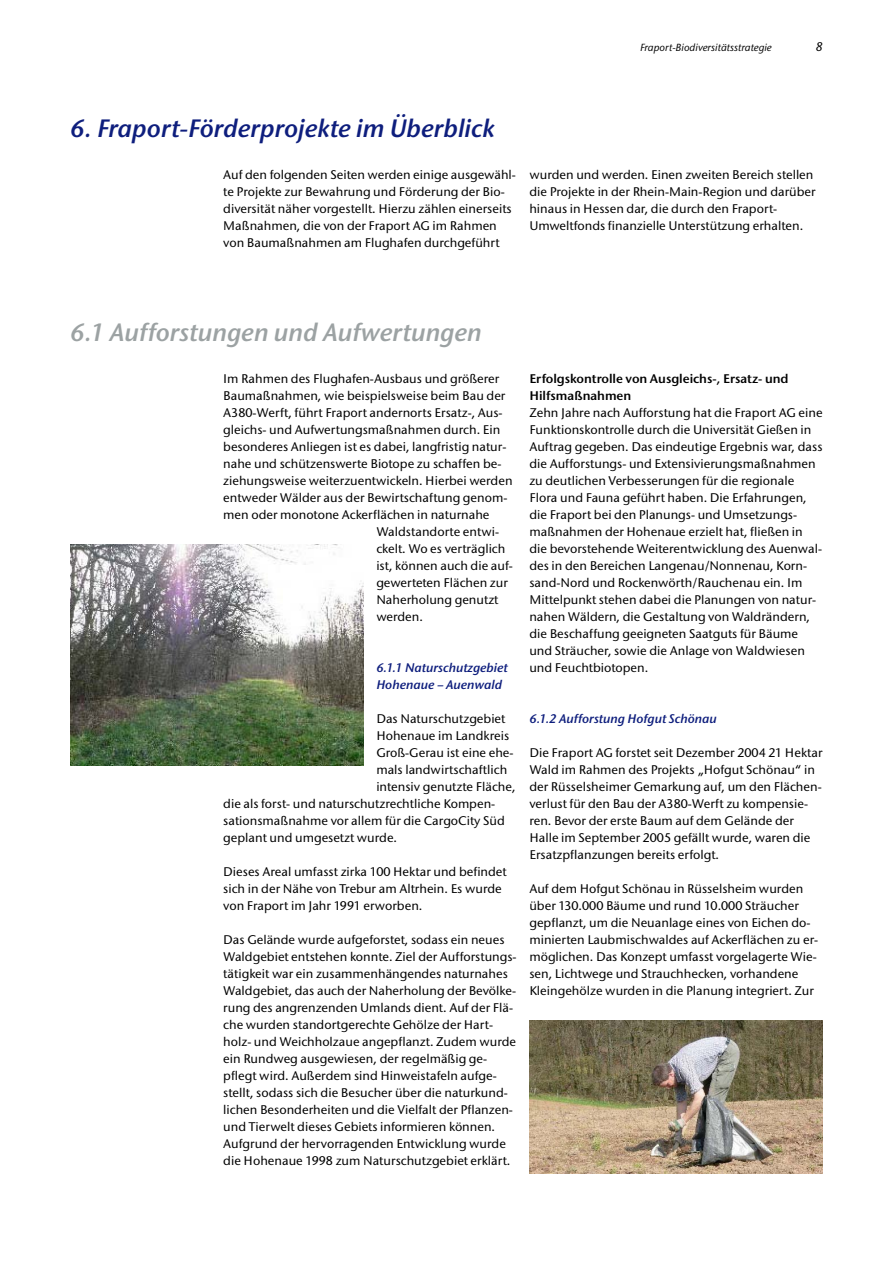
<style>
.page{position:relative;width:893px;height:1263px;background:#fff}
.page>*{position:absolute;margin:0;border:0;box-sizing:border-box;transform-origin:0 0}
.t1{font:25.5px "Stone San Itc T Semi Ital";color:#0e1e7d}
.t2{font:25.5px "Stone San Itc T Semi Ital";color:#9ca2a3}
.t3{font:500 12.75px/17px "Stone San Itc T";color:#000}
.t4{font:12.75px/17px "Stone San Itc T Semi Ital";color:#0e1e7d}
.t5{font:12.75px/17px "Stone San Itc T Semi";color:#000}
.t6{font:italic 500 12.75px "Stone San Itc T";color:#000}
.t7{font:italic 500 10.5px "Stone San Itc T";color:#000}
</style>
<div class="page">
<img style="left:70px;top:544px;width:294px;height:221px">
<img style="left:529px;top:1020px;width:294px;height:154px">
<h1 class="t1" style="left:70px;top:113px;width:426px">6. Fraport-Förderprojekte im Überblick</h1>
<p class="t7" style="left:640px;top:41px;width:133px">Fraport-Biodiversitätsstrategie</p>
<p class="t6" style="left:816px;top:39px;width:8px">8</p>
<p class="t3" style="left:223px;top:166px;width:294px">Auf den folgenden Seiten werden einige ausgewähl&shy;te Projekte zur Bewahrung und Förderung der Bio&shy;diversität näher vorgestellt. Hierzu zählen einerseits Maßnahmen, die von der Fraport AG im Rahmen von Baumaßnahmen am Flughafen durchgeführt</p>
<p class="t3" style="left:529px;top:166px;width:288px">wurden und werden. Einen zweiten Bereich stellen die Projekte in der Rhein-Main-Region und darüber hinaus in Hessen dar, die durch den Fraport-Umweltfonds finanzielle Unterstützung erhalten.</p>
<h1 class="t2" style="left:70px;top:317px;width:413px">6.1 Aufforstungen und Aufwertungen</h1>
<p class="t3" style="left:223px;top:370px;width:278px">Im Rahmen des Flughafen-Ausbaus und größerer</p>
<p class="t3" style="left:223px;top:387px;width:284px">Baumaßnahmen, wie beispielsweise beim Bau der</p>
<p class="t3" style="left:223px;top:404px;width:281px">A380-Werft, führt Fraport andernorts Ersatz-, Aus-</p>
<p class="t3" style="left:223px;top:421px;width:279px">gleichs- und Aufwertungsmaßnahmen durch. Ein</p>
<p class="t3" style="left:223px;top:438px;width:285px">besonderes Anliegen ist es dabei, langfristig natur-</p>
<p class="t3" style="left:223px;top:455px;width:280px">nahe und schützenswerte Biotope zu schaffen be-</p>
<p class="t3" style="left:223px;top:472px;width:291px">ziehungsweise weiterzuentwickeln. Hierbei werden</p>
<p class="t3" style="left:223px;top:489px;width:286px">entweder Wälder aus der Bewirtschaftung genom-</p>
<p class="t3" style="left:223px;top:506px;width:268px">men oder monotone Ackerflächen in naturnahe</p>
<p class="t3" style="left:376px;top:523px;width:124px">Waldstandorte entwi-</p>
<p class="t3" style="left:376px;top:540px;width:131px">ckelt. Wo es verträglich</p>
<p class="t3" style="left:376px;top:557px;width:138px">ist, können auch die auf-</p>
<p class="t3" style="left:376px;top:574px;width:133px">gewerteten Flächen zur</p>
<p class="t3" style="left:376px;top:591px;width:124px">Naherholung genutzt</p>
<p class="t3" style="left:376px;top:608px;width:48px">werden.</p>
<p class="t4" style="left:376px;top:659px;width:133px">6.1.1 Naturschutzgebiet<br>Hohenaue – Auenwald</p>
<p class="t3" style="left:376px;top:710px;width:130px">Das Naturschutzgebiet</p>
<p class="t3" style="left:376px;top:727px;width:134px">Hohenaue im Landkreis</p>
<p class="t3" style="left:376px;top:744px;width:139px">Groß-Gerau ist eine ehe-</p>
<p class="t3" style="left:376px;top:761px;width:132px">mals landwirtschaftlich</p>
<p class="t3" style="left:376px;top:778px;width:141px">intensiv genutzte Fläche,</p>
<p class="t3" style="left:223px;top:795px;width:274px">die als forst- und naturschutzrechtliche Kompen-</p>
<p class="t3" style="left:223px;top:812px;width:283px">sationsmaßnahme vor allem für die CargoCity Süd</p>
<p class="t3" style="left:223px;top:829px;width:175px">geplant und umgesetzt wurde.</p>
<p class="t3" style="left:223px;top:863px;width:285px">Dieses Areal umfasst zirka 100 Hektar und befindet sich in der Nähe von Trebur am Altrhein. Es wurde von Fraport im Jahr 1991 erworben.</p>
<p class="t3" style="left:223px;top:931px;width:295px">Das Gelände wurde aufgeforstet, sodass ein neues Waldgebiet entstehen konnte. Ziel der Aufforstungs&shy;tätigkeit war ein zusammenhängendes naturnahes Waldgebiet, das auch der Naherholung der Bevölke&shy;rung des angrenzenden Umlands dient. Auf der Flä&shy;che wurden standortgerechte Gehölze der Hart&shy;holz- und Weichholzaue angepflanzt. Zudem wurde ein Rundweg ausgewiesen, der regelmäßig ge&shy;pflegt wird. Außerdem sind Hinweistafeln aufge&shy;stellt, sodass sich die Besucher über die naturkund&shy;lichen Besonderheiten und die Vielfalt der Pflanzen&shy;und Tierwelt dieses Gebiets informieren können.<br>Aufgrund der hervorragenden Entwicklung wurde die Hohenaue 1998 zum Naturschutzgebiet erklärt.</p>
<p class="t5" style="left:529px;top:370px;width:261px">Erfolgskontrolle von Ausgleichs-, Ersatz- und<br>Hilfsmaßnahmen</p>
<p class="t3" style="left:529px;top:404px;width:295px">Zehn Jahre nach Aufforstung hat die Fraport AG eine Funktionskontrolle durch die Universität Gießen in Auftrag gegeben. Das eindeutige Ergebnis war, dass die Aufforstungs- und Extensivierungsmaßnahmen zu deutlichen Verbesserungen für die regionale Flora und Fauna geführt haben. Die Erfahrungen, die Fraport bei den Planungs- und Umsetzungs&shy;maßnahmen der Hohenaue erzielt hat, fließen in die bevorstehende Weiterentwicklung des Auenwal&shy;des in den Bereichen Langenau/Nonnenau, Korn&shy;sand-Nord und Rockenwörth/Rauchenau ein. Im Mittelpunkt stehen dabei die Planungen von natur&shy;nahen Wäldern, die Gestaltung von Waldrändern, die Beschaffung geeigneten Saatguts für Bäume und Sträucher, sowie die Anlage von Waldwiesen und Feuchtbiotopen.</p>
<p class="t4" style="left:529px;top:710px;width:189px">6.1.2 Aufforstung Hofgut Schönau</p>
<p class="t3" style="left:529px;top:744px;width:295px">Die Fraport AG forstet seit Dezember 2004 21 Hektar Wald im Rahmen des Projekts „Hofgut Schönau“ in der Rüsselsheimer Gemarkung auf, um den Flächen&shy;verlust für den Bau der A380-Werft zu kompensie&shy;ren. Bevor der erste Baum auf dem Gelände der Halle im September 2005 gefällt wurde, waren die Ersatzpflanzungen bereits erfolgt.</p>
<p class="t3" style="left:529px;top:880px;width:290px">Auf dem Hofgut Schönau in Rüsselsheim wurden über 130.000 Bäume und rund 10.000 Sträucher gepflanzt, um die Neuanlage eines von Eichen do&shy;minierten Laubmischwaldes auf Ackerflächen zu er&shy;möglichen. Das Konzept umfasst vorgelagerte Wie&shy;sen, Lichtwege und Strauchhecken, vorhandene Kleingehölze wurden in die Planung integriert. Zur</p>
</div>
